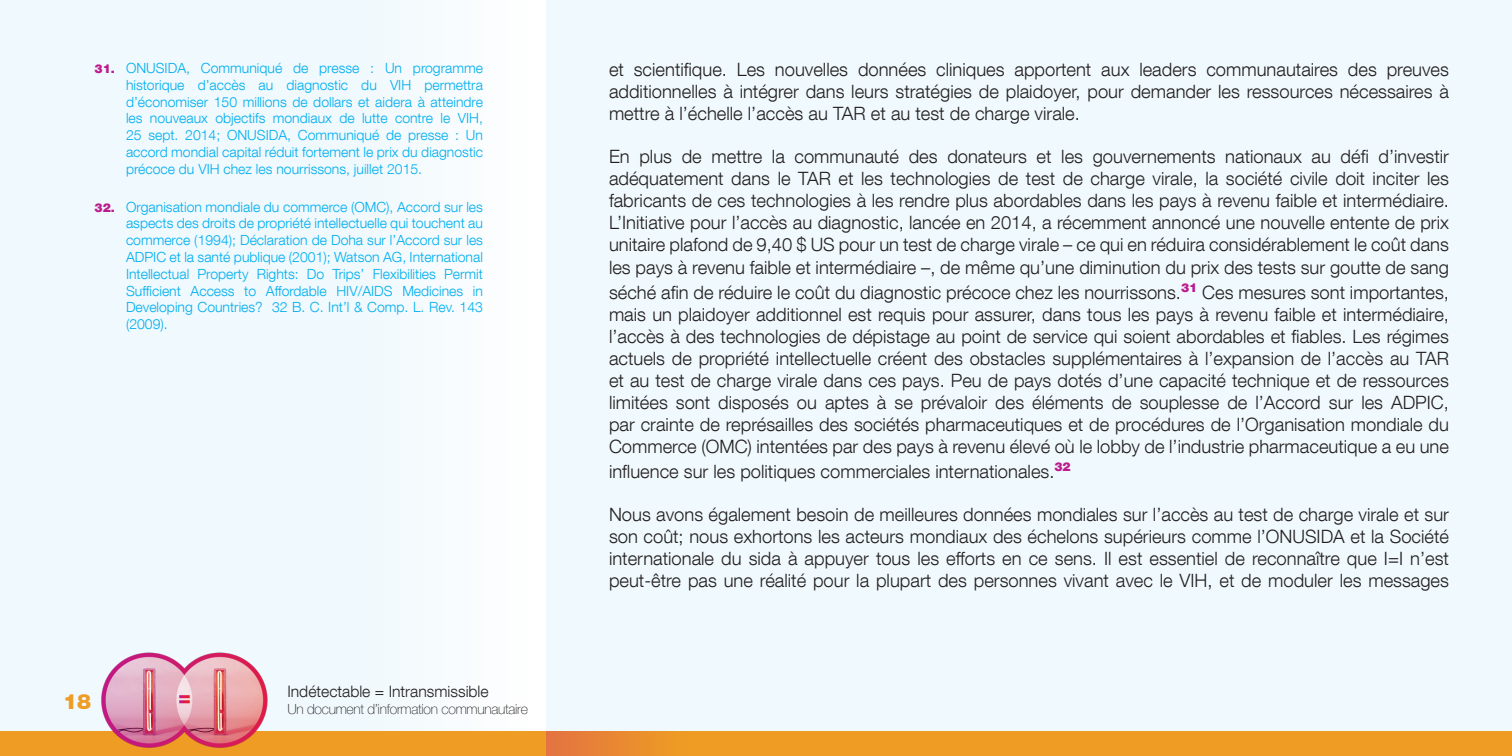
<style>
.page{position:relative;width:1512px;height:756px;background:#f0f9fd}
.page>*{position:absolute;margin:0;border:0;box-sizing:border-box;transform-origin:0 0}
.t1{font:900 21px "Helvetica Neue";color:#ee9c24}
.t2{font:300 18.38px/22.1px "Helvetica Neue LT Com";color:#231f20;text-align:justify}
.t3{font:300 15.75px "Helvetica Neue LT Com";color:#231f20}
.t4{font:300 14px/16.8px "Helvetica Neue LT Com";color:#00aeef;text-align:justify}
.t5{font:100 14px "Helvetica Neue LT Com";letter-spacing:-.02em;color:#231f20}
.s1{font-weight:900;font-size:12.25px;color:#bc1b8d}
</style>
<div class="page">
<div style="left:342px;top:0;width:204px;height:756px;background:#f7fcfe"></div>
<div style="left:0;top:731px;width:1512px;height:25px;background:#ee9c24"></div>
<div style="left:546px;top:731px;width:143px;height:25px;background:linear-gradient(to right,#e37342,#ee9e22)"></div>
<img style="left:101px;top:652px;width:167px;height:96px">
<p class="t4" style="left:126px;top:59px;width:359px;text-indent:-32px"><span class="s1">31.</span> ONUSIDA, Communiqué de presse : Un programme historique d’accès au diagnostic du VIH permettra d’économiser 150 millions de dollars et aidera à atteindre les nouveaux objectifs mondiaux de lutte contre le VIH, 25 sept. 2014; ONUSIDA, Communiqué de presse : Un accord mondial capital réduit fortement le prix du diagnostic précoce du VIH chez les nourrissons, juillet 2015.</p>
<p class="t4" style="left:126px;top:198px;width:359px;text-indent:-32px"><span class="s1">32.</span> Organisation mondiale du commerce (OMC), Accord sur les aspects des droits de propriété intellectuelle qui touchent au commerce (1994); Déclaration de Doha sur l’Accord sur les ADPIC et la santé publique (2001); Watson AG, International Intellectual Property Rights: Do Trips’ Flexibilities Permit Sufficient Access to Affordable HIV/AIDS Medicines in Developing Countries? 32 B. C. Int’l &amp; Comp. L. Rev. 143 (2009).</p>
<p class="t1" style="left:63px;top:689px;width:30px">18</p>
<p class="t3" style="left:287px;top:682px;width:203px">Indétectable = Intransmissible</p>
<p class="t5" style="left:287px;top:701px;width:242px">Un document d’information communautaire</p>
<p class="t2" style="left:609px;top:58px;width:842px">et scientifique. Les nouvelles données cliniques apportent aux leaders communautaires des preuves additionnelles à intégrer dans leurs stratégies de plaidoyer, pour demander les ressources nécessaires à mettre à l’échelle l’accès au TAR et au test de charge virale.</p>
<p class="t2" style="left:609px;top:145px;width:842px">En plus de mettre la communauté des donateurs et les gouvernements nationaux au défi d’investir adéquatement dans le TAR et les technologies de test de charge virale, la société civile doit inciter les fabricants de ces technologies à les rendre plus abordables dans les pays à revenu faible et intermédiaire.<br>L’Initiative pour l’accès au diagnostic, lancée en 2014, a récemment annoncé une nouvelle entente de prix unitaire plafond de 9,40 $ US pour un test de charge virale – ce qui en réduira considérablement le coût dans les pays à revenu faible et intermédiaire –, de même qu’une diminution du prix des tests sur goutte de sang</p>
<p class="t2" style="left:609px;top:281px;width:842px">séché afin de réduire le coût du diagnostic précoce chez les nourrissons.<sup>31</sup> Ces mesures sont importantes, mais un plaidoyer additionnel est requis pour assurer, dans tous les pays à revenu faible et intermédiaire, l’accès à des technologies de dépistage au point de service qui soient abordables et fiables. Les régimes actuels de propriété intellectuelle créent des obstacles supplémentaires à l’expansion de l’accès au TAR et au test de charge virale dans ces pays. Peu de pays dotés d’une capacité technique et de ressources limitées sont disposés ou aptes à se prévaloir des éléments de souplesse de l’Accord sur les ADPIC, par crainte de représailles des sociétés pharmaceutiques et de procédures de l’Organisation mondiale du Commerce (OMC) intentées par des pays à revenu élevé où le lobby de l’industrie pharmaceutique a eu une</p>
<p class="t2" style="left:609px;top:460px;width:463px">influence sur les politiques commerciales internationales.<sup>32</sup></p>
<p class="t2" style="left:609px;top:503px;width:842px">Nous avons également besoin de meilleures données mondiales sur l’accès au test de charge virale et sur son coût; nous exhortons les acteurs mondiaux des échelons supérieurs comme l’ONUSIDA et la Société internationale du sida à appuyer tous les efforts en ce sens. Il est essentiel de reconnaître que I=I n’est peut-être pas une réalité pour la plupart des personnes vivant avec le VIH, et de moduler les messages</p>
</div>
